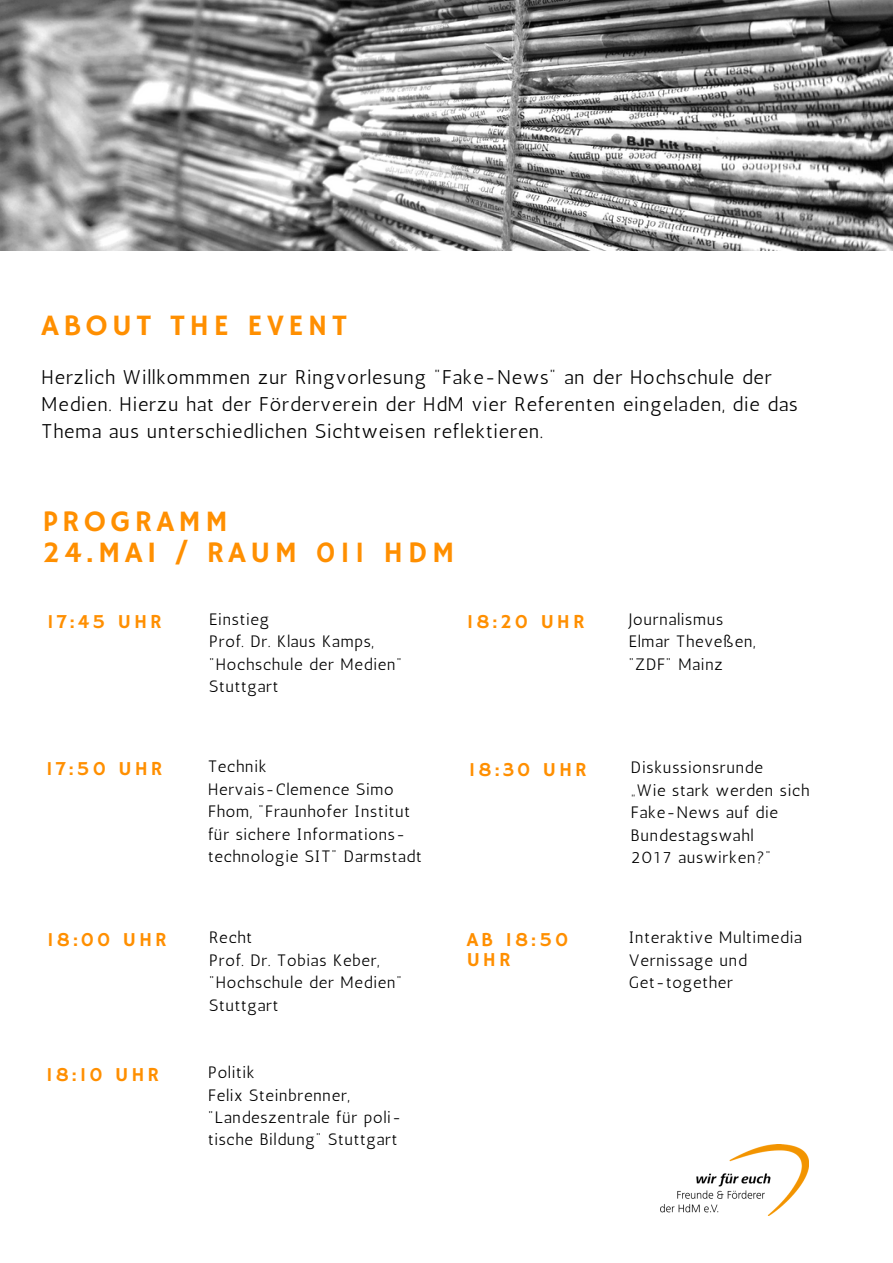
<style>
.page{position:relative;width:893px;height:1263px;background:#fff}
.page>*{position:absolute;margin:0;border:0;box-sizing:border-box;transform-origin:0 0}
.t1{font:29.7px/30.3px "Hammersmith One";letter-spacing:.15em;color:#ff8f00}
.t2{font:19.8px/27px "Antic";letter-spacing:.05em;color:#000}
.t3{font:19.8px/20.2px "Hammersmith One";letter-spacing:.15em;color:#ff8f00}
.t4{font:16.5px/22.5px "Antic";letter-spacing:.05em;color:#000}
</style>
<div class="page">
<img style="left:0;top:0;width:892px;height:251px">
<img style="left:660px;top:1144px;width:148px;height:71px">
<h1 class="t1" style="left:42px;top:311px;width:307px">ABOUT THE EVENT</h1>
<p class="t2" style="left:42px;top:364px;width:757px">Herzlich Willkommmen zur Ringvorlesung "Fake-News" an der Hochschule der<br>Medien. Hierzu hat der Förderverein der HdM vier Referenten eingeladen, die das<br>Thema aus unterschiedlichen Sichtweisen reflektieren.</p>
<h1 class="t1" style="left:43px;top:508px;width:413px">PROGRAMM<br>24.MAI / RAUM 011 HDM</h1>
<p class="t3" style="left:47px;top:612px;width:116px">17:45 UHR</p>
<p class="t4" style="left:628px;top:608px;width:128px">Journalismus<br>Elmar Theveßen, "ZDF" Mainz</p>
<p class="t4" style="left:209px;top:608px;width:195px">Einstieg<br>Prof. Dr. Klaus Kamps, "Hochschule der Medien"<br>Stuttgart</p>
<p class="t3" style="left:466px;top:612px;width:119px">18:20 UHR</p>
<p class="t4" style="left:208px;top:755px;width:215px">Technik<br>Hervais-Clemence Simo<br>Fhom, "Fraunhofer Institut für sichere Informations&shy;technologie SIT" Darmstadt</p>
<p class="t3" style="left:46px;top:759px;width:118px">17:50 UHR</p>
<p class="t4" style="left:631px;top:756px;width:180px">Diskussionsrunde<br>„Wie stark werden sich<br>Fake-News auf die<br>Bundestagswahl<br>2017 auswirken?"</p>
<p class="t3" style="left:469px;top:760px;width:119px">18:30 UHR</p>
<p class="t3" style="left:47px;top:930px;width:121px">18:00 UHR</p>
<p class="t4" style="left:628px;top:926px;width:175px">Interaktive Multimedia<br>Vernissage und<br>Get-together</p>
<p class="t4" style="left:209px;top:926px;width:195px">Recht<br>Prof. Dr. Tobias Keber, "Hochschule der Medien"<br>Stuttgart</p>
<p class="t3" style="left:466px;top:930px;width:103px">AB 18:50<br>UHR</p>
<p class="t3" style="left:46px;top:1065px;width:114px">18:10 UHR</p>
<p class="t4" style="left:208px;top:1061px;width:195px">Politik<br>Felix Steinbrenner, "Landeszentrale für poli&shy;tische Bildung" Stuttgart</p>
</div>
